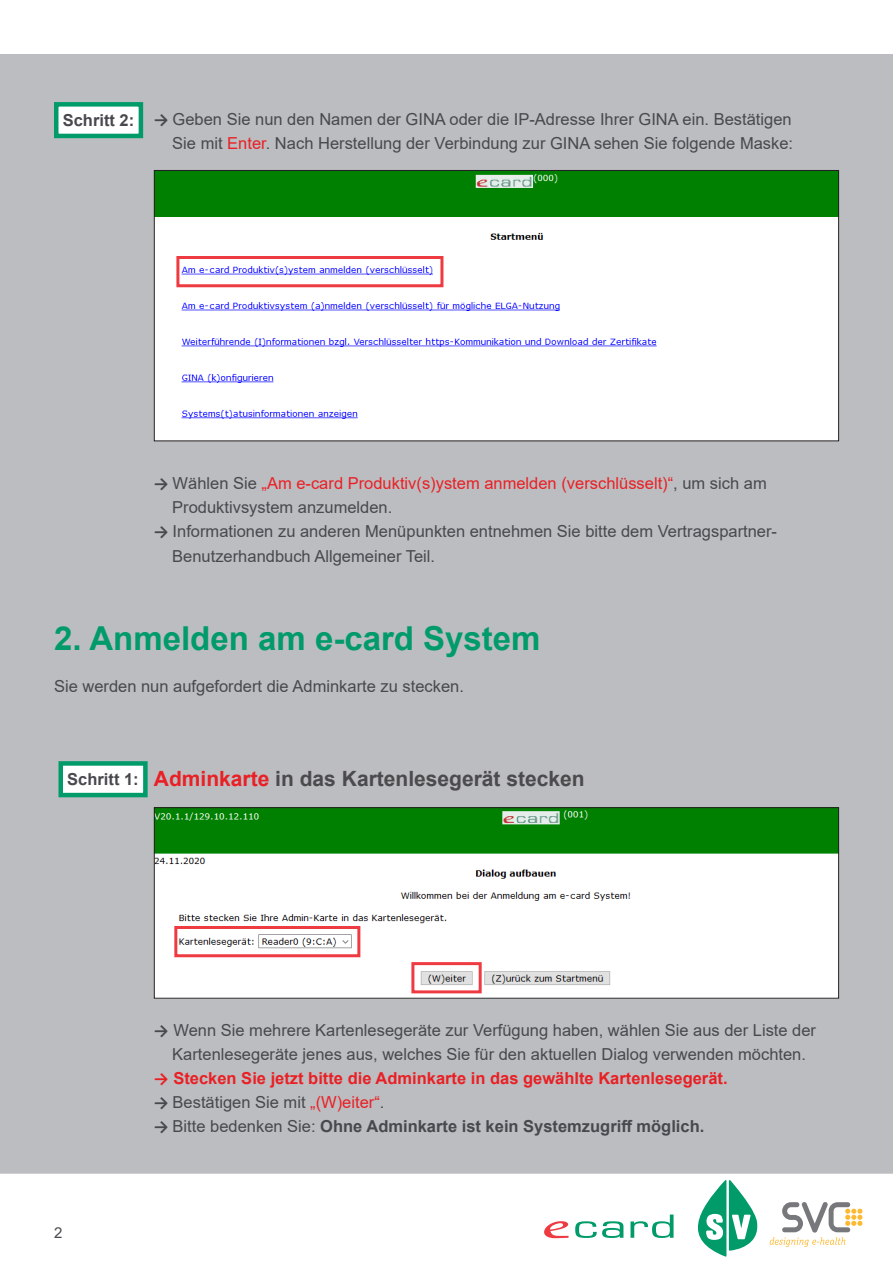
<style>
.page{position:relative;width:893px;height:1263px;background:#fff}
.page>*{position:absolute;margin:0;border:0;box-sizing:border-box;transform-origin:0 0}
.t1{font:700 33px "Arial";color:#009b69}
.t2{font:700 21px "Arial";color:#4b4a4d}
.t3{font:16.5px "Arial";color:#48494e}
.t4{font:700 16.5px "Arial";color:#48494e}
.t5{font:16.5px "Arial";color:#e92025}
.t6{font:700 16.5px "Arial";color:#e92025}
.t7{font:15px "Arial";color:#48494e}
.s1{font-family:"Calibri";font-weight:700}
.s2{color:#e92025}
.s3{font-family:"Calibri";font-weight:700;color:#48494e}
.s4{color:#48494e}
.s5{font-family:"Calibri"}
.s6{font-weight:400}
</style>
<div class="page">
<div style="left:0;top:54px;width:893px;height:1120px;background:#bcbdc0"></div>
<svg style="left:575px;top:1221px;width:48px;height:17px"></svg>
<svg style="left:630px;top:1214px;width:43px;height:24px"></svg>
<svg style="left:544px;top:1221px;width:25px;height:17px"></svg>
<svg style="left:770px;top:1202px;width:92px;height:45px"></svg>
<svg style="left:698px;top:1180px;width:59px;height:76px"></svg>
<img style="left:156px;top:172px;width:681px;height:267px">
<div style="left:154px;top:170px;width:685px;height:271px;border:1px solid #231f20"></div>
<img style="left:156px;top:809px;width:681px;height:187px">
<div style="left:154px;top:807px;width:685px;height:191px;border:1px solid #231f20"></div>
<div style="left:176px;top:256px;width:267px;height:31px;border:3px solid #ee3a41"></div>
<div style="left:56px;top:104px;width:85px;height:32px;background:#fff"></div>
<div style="left:54px;top:102px;width:89px;height:36px;border:4px solid #009b69"></div>
<div style="left:61px;top:763px;width:84px;height:32px;background:#fff"></div>
<div style="left:58px;top:761px;width:90px;height:36px;border:4px solid #009b69"></div>
<div style="left:174px;top:926px;width:186px;height:31px;border:3px solid #ee3a41"></div>
<div style="left:411px;top:962px;width:71px;height:31px;border:3px solid #ee3a41"></div>
<p class="t4" style="left:63px;top:109px;width:73px">Schritt 2:</p>
<p class="t3" style="left:154px;top:108px;width:639px"><span class="s1">→</span> Geben Sie nun den Namen der GINA oder die IP-Adresse Ihrer GINA ein. Bestätigen</p>
<p class="t3" style="left:172px;top:132px;width:622px">Sie mit <span class="s2">Enter</span>. Nach Herstellung der Verbindung zur GINA sehen Sie folgende Maske:</p>
<p class="t5" style="left:154px;top:471px;width:614px"><span class="s3">→</span> <span class="s4">Wählen Sie</span> „Am e-card Produktiv(s)ystem anmelden (verschlüsselt)“<span class="s4">, um sich am</span></p>
<p class="t3" style="left:172px;top:495px;width:222px">Produktivsystem anzumelden.</p>
<p class="t3" style="left:154px;top:519px;width:625px"><span class="s1">→</span> Informationen zu anderen Menüpunkten entnehmen Sie bitte dem Vertragspartner-</p>
<p class="t3" style="left:172px;top:545px;width:264px">Benutzerhandbuch Allgemeiner Teil.</p>
<p class="t1" style="left:54px;top:615px;width:488px">2. Anmelden am e-card System</p>
<p class="t3" style="left:54px;top:674px;width:411px">Sie werden nun aufgefordert die Adminkarte zu stecken.</p>
<p class="t4" style="left:67px;top:768px;width:73px">Schritt 1:</p>
<p class="t2" style="left:154px;top:763px;width:432px"><span class="s2">Adminkarte</span> in das Kartenlesegerät stecken</p>
<p class="t7" style="left:54px;top:1222px;width:10px">2</p>
<p class="t3" style="left:154px;top:1019px;width:664px"><span class="s1">→</span> Wenn Sie mehrere Kartenlesegeräte zur Verfügung haben, wählen Sie aus der Liste der</p>
<p class="t3" style="left:172px;top:1043px;width:635px">Kartenlesegeräte jenes aus, welches Sie für den aktuellen Dialog verwenden möchten.</p>
<p class="t6" style="left:154px;top:1066px;width:575px"><span class="s5">→</span> Stecken Sie jetzt bitte die Adminkarte in das gewählte Kartenlesegerät.</p>
<p class="t3" style="left:154px;top:1091px;width:232px"><span class="s1">→</span> Bestätigen Sie mit <span class="s2">„(W)eiter“</span>.</p>
<p class="t4" style="left:154px;top:1114px;width:552px"><span class="s5">→</span> <span class="s6">Bitte bedenken Sie:</span> Ohne Adminkarte ist kein Systemzugriff möglich.</p>
</div>
